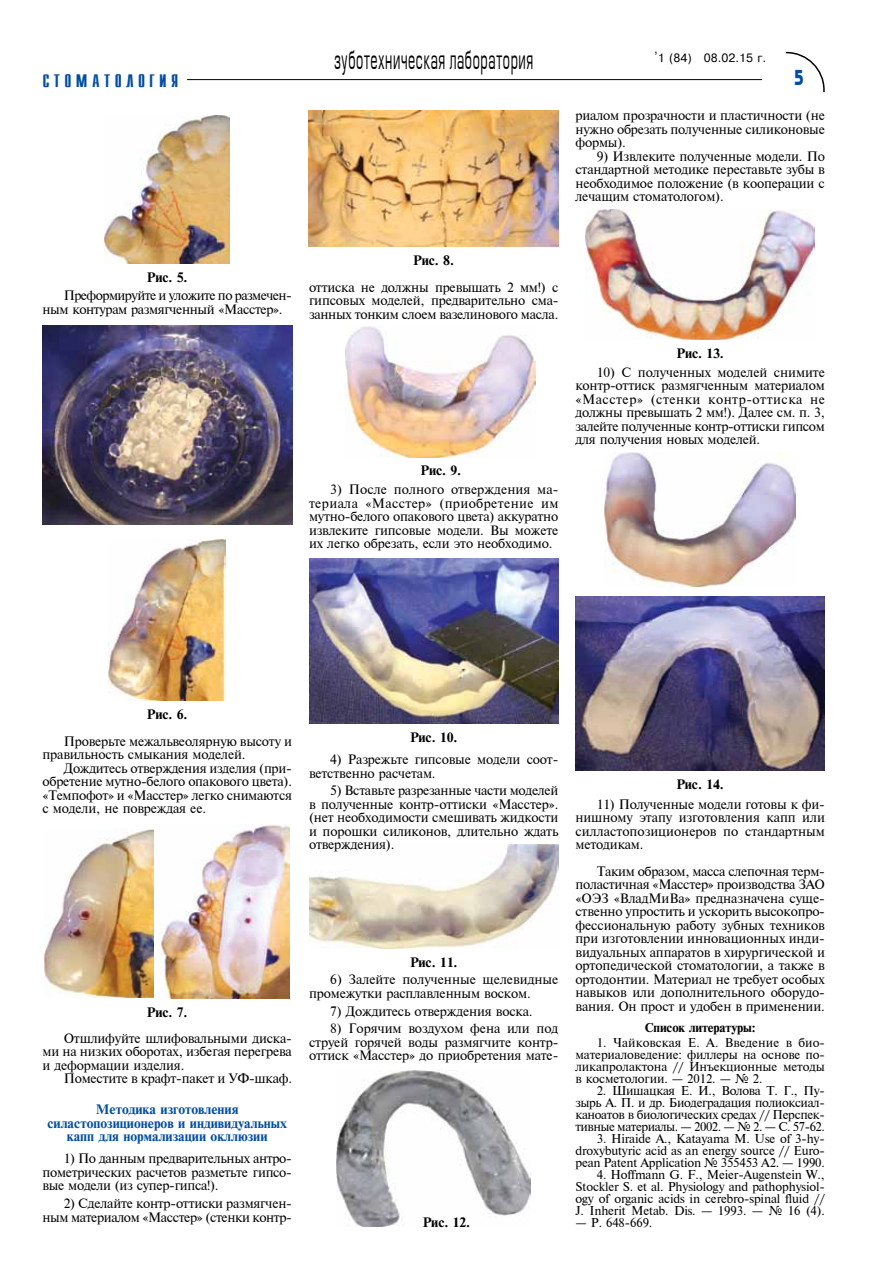
<style>
.page{position:relative;width:893px;height:1263px;background:#fff}
.page>*{position:absolute;margin:0;border:0;box-sizing:border-box;transform-origin:0 0}
.t1{font:25.5px "Europe";letter-spacing:.045em;color:#000;scale:.5 1}
.t2{font:700 21px "Taurus";color:#034ea2;scale:.8 1}
.t3{font:300 15px "Compact";letter-spacing:.235em;color:#034ea2;scale:1.25 1}
.t4{font:12.75px/13.5px "Newton";letter-spacing:-.015em;color:#000;text-align:justify}
.t5{font:700 12.75px/13.5px "Newton";color:#034ea2;text-align:center}
.t6{font:700 12.75px "Newton";letter-spacing:-.01em;color:#000}
.t7{font:12.75px/13.5px "Newton";letter-spacing:-.035em;color:#000}
.t8{font:12px/12px "Newton";letter-spacing:-.01em;color:#000;text-align:justify}
.t9{font:700 12px "Newton";letter-spacing:-.01em;color:#000}
.t10{font:12px "Pragmatica Cyrillic";color:#000}
</style>
<div class="page">
<hr style="left:187px;top:79px;width:575px;height:1px;background:#000">
<svg style="left:786px;top:52px;width:39px;height:40px"></svg>
<img style="left:309px;top:844px;width:250px;height:105px">
<img style="left:346px;top:327px;width:190px;height:130px">
<img style="left:105px;top:115px;width:125px;height:149px">
<img style="left:42px;top:325px;width:250px;height:199px">
<img style="left:109px;top:539px;width:117px;height:162px">
<img style="left:45px;top:829px;width:108px;height:169px">
<img style="left:160px;top:825px;width:130px;height:174px">
<img style="left:309px;top:111px;width:249px;height:136px">
<img style="left:309px;top:558px;width:250px;height:166px">
<img style="left:337px;top:1071px;width:194px;height:156px">
<img style="left:586px;top:209px;width:229px;height:131px">
<img style="left:605px;top:452px;width:191px;height:135px">
<img style="left:575px;top:597px;width:250px;height:174px">
<p class="t3" style="left:43px;top:71px;width:110px">стоматология</p>
<h1 class="t1" style="left:334px;top:46px;width:400px">зуботехническая лаборатория</h1>
<p class="t10" style="left:654px;top:43px;width:5px">,</p>
<p class="t10" style="left:658px;top:52px;width:110px">1 (84) 08.02.15 ã.</p>
<h2 class="t2" style="left:794px;top:65px;width:14px">5</h2>
<p class="t4" style="left:575px;top:109px;width:251px">риалом прозрачности и пластичности (не нужно обрезать полученные силиконовые формы).</p>
<p class="t4" style="left:575px;top:149px;width:251px;text-indent:21px">9) Извлеките полученные модели. По стандартной методике переставьте зубы в необходимое положение (в кооперации с лечащим стоматологом).</p>
<p class="t6" style="left:147px;top:270px;width:42px">Рис. 5.</p>
<p class="t7" style="left:43px;top:289px;width:251px;text-indent:21px">Преформируйте и уложите по размечен&shy;ным контурам размягченный «Масстер».</p>
<p class="t6" style="left:413px;top:253px;width:42px">Рис. 8.</p>
<p class="t4" style="left:309px;top:280px;width:251px">оттиска не должны превышать 2 мм!) с гипсовых моделей, предварительно сма&shy;занных тонким слоем вазелинового масла.</p>
<p class="t6" style="left:420px;top:463px;width:42px">Рис. 9.</p>
<p class="t4" style="left:309px;top:483px;width:251px;text-indent:21px">3) После полного отверждения ма&shy;териала «Масстер» (приобретение им мутно-белого опакового цвета) аккуратно извлеките гипсовые модели. Вы можете их легко обрезать, если это необходимо.</p>
<p class="t6" style="left:676px;top:346px;width:49px">Рис. 13.</p>
<p class="t4" style="left:575px;top:365px;width:251px;text-indent:21px">10) С полученных моделей снимите контр-оттиск размягченным материалом «Масстер» (стенки контр-оттиска не должны превышать 2 мм!). Далее см. п. 3, залейте полученные контр-оттиски гипсом для получения новых моделей.</p>
<p class="t6" style="left:147px;top:707px;width:42px">Рис. 6.</p>
<p class="t4" style="left:43px;top:734px;width:251px;text-indent:21px">Проверьте межальвеолярную высоту и правильность смыкания моделей.</p>
<p class="t4" style="left:43px;top:761px;width:251px;text-indent:21px">Дождитесь отверждения изделия (при&shy;обретение мутно-белого опакового цвета). «Темпофот» и «Масстер» легко снимаются с модели, не повреждая ее.</p>
<p class="t6" style="left:147px;top:1005px;width:42px">Рис. 7.</p>
<p class="t4" style="left:43px;top:1031px;width:251px;text-indent:21px">Отшлифуйте шлифовальными диска&shy;ми на низких оборотах, избегая перегрева и деформации изделия.</p>
<p class="t4" style="left:64px;top:1072px;width:230px">Поместите в крафт-пакет и УФ-шкаф.</p>
<p class="t5" style="left:47px;top:1103px;width:241px">Методика изготовления силастопозиционеров и индивидуальных капп для нормализации окллюзии</p>
<p class="t4" style="left:43px;top:1152px;width:251px;text-indent:21px">1) По данным предварительных антро&shy;пометрических расчетов разметьте гипсо&shy;вые модели (из супер-гипса!).</p>
<p class="t4" style="left:43px;top:1197px;width:251px;text-align:right">2) Сделайте контр-оттиски размягчен&shy;ным материалом «Масстер» (стенки контр-</p>
<p class="t6" style="left:410px;top:730px;width:49px">Рис. 10.</p>
<p class="t4" style="left:309px;top:753px;width:251px;text-indent:21px">4) Разрежьте гипсовые модели соот&shy;ветственно расчетам.</p>
<p class="t4" style="left:309px;top:784px;width:251px;text-indent:21px">5) Вставьте разрезанные части моделей в полученные контр-оттиски «Масстер». (нет необходимости смешивать жидкости и порошки силиконов, длительно ждать отверждения).</p>
<p class="t6" style="left:410px;top:955px;width:49px">Рис. 11.</p>
<p class="t4" style="left:309px;top:973px;width:251px;text-indent:21px">6) Залейте полученные щелевидные промежутки расплавленным воском.</p>
<p class="t4" style="left:330px;top:1004px;width:204px">7) Дождитесь отверждения воска.</p>
<p class="t4" style="left:309px;top:1022px;width:251px;text-indent:21px">8) Горячим воздухом фена или под струей горячей воды размягчите контр&shy;оттиск «Масстер» до приобретения мате-</p>
<p class="t6" style="left:423px;top:1215px;width:49px">Рис. 12.</p>
<p class="t6" style="left:676px;top:777px;width:49px">Рис. 14.</p>
<p class="t4" style="left:575px;top:797px;width:251px;text-indent:21px">11) Полученные модели готовы к фи&shy;нишному этапу изготовления капп или силластопозиционеров по стандартным методикам.</p>
<p class="t4" style="left:575px;top:864px;width:251px;text-indent:21px">Таким образом, масса слепочная терм&shy;поластичная «Масстер» производства ЗАО «ОЭЗ «ВладМиВа» предназначена суще&shy;ственно упростить и ускорить высокопро&shy;фессиональную работу зубных техников при изготовлении инновационных инди&shy;видуальных аппаратов в хирургической и ортопедической стоматологии, а также в ортодонтии. Материал не требует особых навыков или дополнительного оборудо&shy;вания. Он прост и удобен в применении.</p>
<p class="t9" style="left:645px;top:1021px;width:112px">Список литературы:</p>
<p class="t8" style="left:575px;top:1037px;width:251px;text-indent:21px">1. Чайковская Е. А. Введение в био&shy;материаловедение: филлеры на основе по&shy;ликапролактона // Инъекционные методы в косметологии. — 2012. — № 2.</p>
<p class="t8" style="left:575px;top:1085px;width:251px;text-indent:21px">2. Шишацкая Е. И., Волова Т. Г., Пу&shy;зырь А. П. и др. Биодеградация полиоксиал&shy;каноатов в биологических средах // Перспек&shy;тивные материалы. — 2002. — № 2. — С. 57-62.</p>
<p class="t8" style="left:575px;top:1133px;width:251px;text-indent:21px">3. Hiraide A., Katayama M. Use of 3-hy&shy;droxybutyric acid as an energy source // Euro&shy;pean Patent Application № 355453 A2. — 1990.</p>
<p class="t8" style="left:575px;top:1169px;width:251px;text-indent:21px">4. Hoffmann G. F., Meier-Augenstein W., Stockler S. et al. Physiology and pathophysiol&shy;ogy of organic acids in cerebro-spinal fluid // J. Inherit Metab. Dis. — 1993. — № 16 (4).</p>
<p class="t8" style="left:575px;top:1217px;width:78px">— P. 648-669.</p>
</div>
